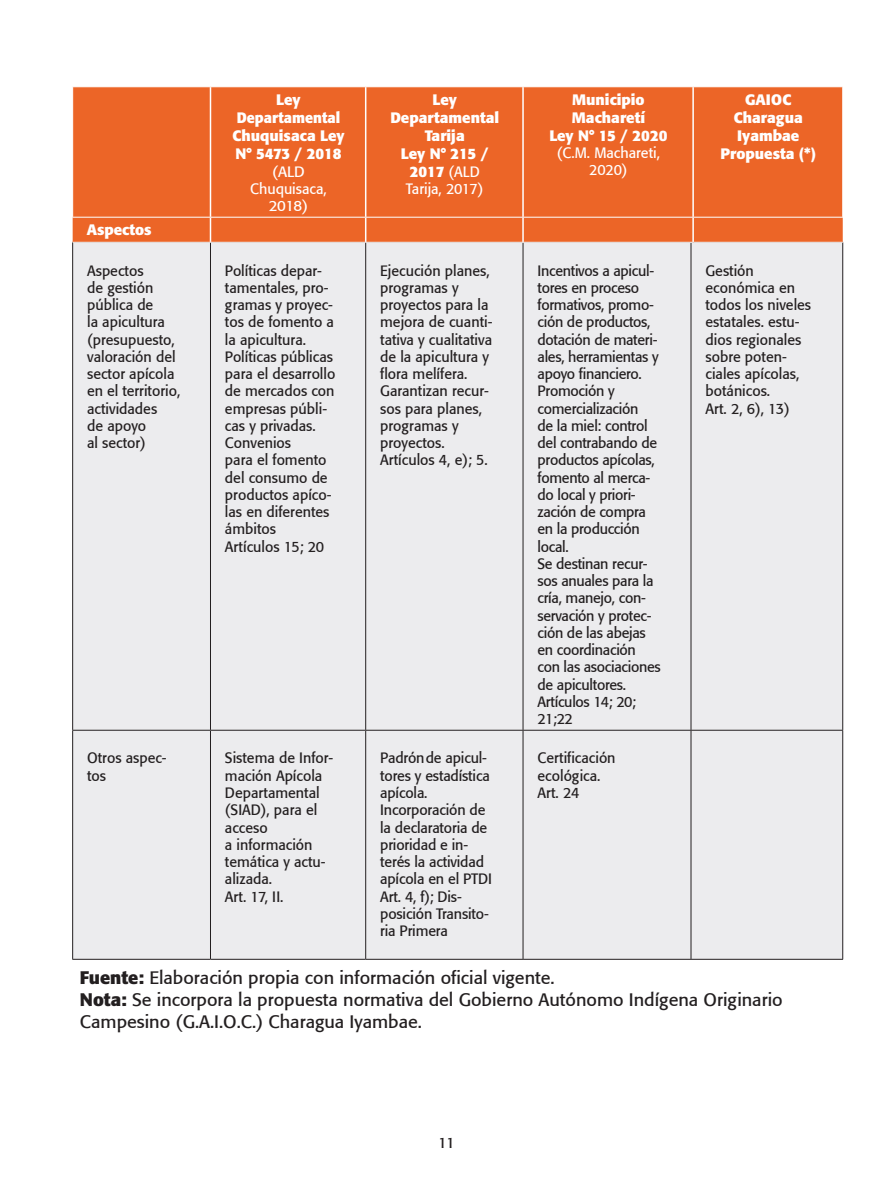
<style>
.page{position:relative;width:893px;height:1191px;background:#fff}
.page>*{position:absolute;margin:0;border:0;box-sizing:border-box;transform-origin:0 0}
.Body_Text{font:18px/21.6px "Formata";color:#231f20}
.Table_Paragraph{font:15px/17.2px "Formata";color:#231f20;scale:.95 1}
.Table_Paragraph-2{font:15px/17.2px "Formata";letter-spacing:-.02em;color:#231f20;scale:.95 1}
.Table_Paragraph-3{font:700 15px/18px "Formata";color:#fff;text-align:center}
.Table_Paragraph-4{font:15px/17.2px "Formata";color:#fff;text-align:center;scale:.95 1}
.Table_Paragraph-5{font:15px "Formata";color:#231f20}
.s1{font-weight:400}
.s2{font-weight:700}
</style>
<div class="page">
<div style="left:73px;top:243px;width:769px;height:716px;background:#ececee"></div>
<hr style="left:210px;top:243px;width:1px;height:487px;background:#231f20">
<hr style="left:210px;top:730px;width:1px;height:229px;background:#231f20">
<hr style="left:365px;top:243px;width:1px;height:487px;background:#231f20">
<hr style="left:365px;top:730px;width:1px;height:229px;background:#231f20">
<hr style="left:523px;top:243px;width:1px;height:487px;background:#231f20">
<hr style="left:691px;top:243px;width:1px;height:487px;background:#231f20">
<hr style="left:523px;top:730px;width:1px;height:229px;background:#231f20">
<hr style="left:691px;top:730px;width:1px;height:229px;background:#231f20">
<hr style="left:72px;top:243px;width:1px;height:487px;background:#231f20">
<hr style="left:842px;top:243px;width:1px;height:487px;background:#231f20">
<hr style="left:72px;top:730px;width:138px;height:1px;background:#231f20">
<hr style="left:72px;top:730px;width:1px;height:229px;background:#231f20">
<hr style="left:210px;top:730px;width:156px;height:1px;background:#231f20">
<hr style="left:366px;top:730px;width:157px;height:1px;background:#231f20">
<hr style="left:523px;top:730px;width:168px;height:1px;background:#231f20">
<hr style="left:691px;top:730px;width:152px;height:1px;background:#231f20">
<hr style="left:842px;top:730px;width:1px;height:229px;background:#231f20">
<hr style="left:72px;top:959px;width:138px;height:1px;background:#231f20">
<hr style="left:210px;top:959px;width:156px;height:1px;background:#231f20">
<hr style="left:366px;top:959px;width:157px;height:1px;background:#231f20">
<hr style="left:523px;top:959px;width:168px;height:1px;background:#231f20">
<hr style="left:691px;top:959px;width:152px;height:1px;background:#231f20">
<hr style="left:72px;top:242px;width:138px;height:1px;background:#231f20">
<div style="left:73px;top:87px;width:770px;height:155px;background:#ec6527"></div>
<hr style="left:210px;top:87px;width:1px;height:130px;background:#fff">
<svg style="left:210px;top:218px;width:1px;height:24px"></svg>
<hr style="left:365px;top:87px;width:1px;height:130px;background:#fff">
<svg style="left:365px;top:218px;width:1px;height:24px"></svg>
<hr style="left:522px;top:87px;width:2px;height:130px;background:#fff">
<hr style="left:692px;top:87px;width:2px;height:130px;background:#fff">
<hr style="left:522px;top:217px;width:2px;height:25px;background:#fff">
<hr style="left:692px;top:217px;width:2px;height:25px;background:#fff">
<hr style="left:73px;top:242px;width:137px;height:1px;background:#fff">
<hr style="left:842px;top:87px;width:1px;height:130px;background:#fff">
<hr style="left:72px;top:217px;width:138px;height:1px;background:#fff">
<hr style="left:210px;top:217px;width:156px;height:1px;background:#fff">
<hr style="left:366px;top:217px;width:157px;height:1px;background:#fff">
<hr style="left:523px;top:217px;width:170px;height:1px;background:#fff">
<hr style="left:693px;top:217px;width:150px;height:1px;background:#fff">
<p class="Table_Paragraph-3" style="left:87px;top:221px;width:66px">Aspectos</p>
<p class="Table_Paragraph-3" style="left:232px;top:90px;width:114px">Ley<br>Departamental<br>Chuquisaca Ley<br>N° 5473 / 2018 <span class="s1">(ALD</span></p>
<p class="Table_Paragraph-4" style="left:250px;top:180px;width:82px">Chuquisaca,<br>2018)</p>
<p class="Table_Paragraph" style="left:87px;top:262px;width:99px">Aspectos<br>de gestión pública de<br>la apicultura (presupuesto, valoración del sector apícola en el territorio, actividades<br>de apoyo<br>al sector)</p>
<p class="Table_Paragraph" style="left:225px;top:262px;width:116px">Políticas depar&shy;tamentales, pro&shy;gramas y proyec&shy;tos de fomento a la apicultura.</p>
<p class="Table_Paragraph" style="left:225px;top:348px;width:118px">Políticas públicas para el desarrollo de mercados con empresas públi&shy;cas y privadas.</p>
<p class="Table_Paragraph" style="left:225px;top:434px;width:114px">Convenios<br>para el fomento del consumo de productos apíco&shy;las en diferentes ámbitos</p>
<p class="Table_Paragraph" style="left:225px;top:538px;width:106px">Artículos 15; 20</p>
<p class="Table_Paragraph-3" style="left:390px;top:90px;width:110px">Ley<br>Departamental<br>Tarija</p>
<p class="Table_Paragraph-3" style="left:401px;top:144px;width:89px">Ley N° 215 /<br>2017 <span class="s1">(ALD</span></p>
<p class="Table_Paragraph-4" style="left:406px;top:180px;width:83px">Tarija, 2017)</p>
<p class="Table_Paragraph" style="left:380px;top:262px;width:120px">Ejecución planes, programas y proyectos para la mejora de cuanti&shy;tativa y cualitativa de la apicultura y flora melífera.</p>
<p class="Table_Paragraph" style="left:380px;top:382px;width:116px">Garantizan recur&shy;sos para planes, programas y proyectos.</p>
<p class="Table_Paragraph" style="left:380px;top:451px;width:115px">Artículos 4, e); 5.</p>
<p class="Table_Paragraph" style="left:87px;top:749px;width:85px">Otros aspec&shy;tos</p>
<p class="Table_Paragraph" style="left:225px;top:749px;width:116px">Sistema de Infor&shy;mación Apícola<br>Departamental (SIAD), para el acceso<br>a información temática y actu&shy;alizada.</p>
<p class="Table_Paragraph" style="left:225px;top:887px;width:63px">Art. 17, II.</p>
<p class="Table_Paragraph" style="left:380px;top:749px;width:117px">Padrónde apicul&shy;tores y estadística apícola.</p>
<p class="Table_Paragraph" style="left:380px;top:801px;width:119px">Incorporación de la declaratoria de prioridad e in&shy;terés la actividad apícola en el PTDI</p>
<p class="Table_Paragraph" style="left:380px;top:887px;width:116px">Art. 4, f); Dis&shy;posición Transito&shy;ria Primera</p>
<p class="Table_Paragraph-3" style="left:572px;top:90px;width:75px;text-align:left">Municipio<br>Macharetí</p>
<p class="Table_Paragraph-3" style="left:549px;top:126px;width:120px">Ley N° 15 / 2020</p>
<p class="Table_Paragraph-4" style="left:557px;top:144px;width:110px">(C.M. Machareti,<br>2020)</p>
<p class="Table_Paragraph-2" style="left:537px;top:262px;width:129px">Incentivos a apicul&shy;tores en proceso formativos, promo&shy;ción de productos, dotación de materi&shy;ales, herramientas y apoyo financiero.</p>
<p class="Table_Paragraph-2" style="left:537px;top:382px;width:127px">Promoción y comercialización de la miel: control del contrabando de productos apícolas, fomento al merca&shy;do local y priori-</p>
<p class="Table_Paragraph-2" style="left:537px;top:503px;width:116px">zación de compra en la producción local.</p>
<p class="Table_Paragraph-2" style="left:537px;top:555px;width:131px">Se destinan recur&shy;sos anuales para la cría, manejo, con&shy;servación y protec&shy;ción de las abejas en coordinación con las asociaciones de apicultores.</p>
<p class="Table_Paragraph-2" style="left:537px;top:693px;width:105px">Artículos 14; 20;<br>21;22</p>
<p class="Table_Paragraph" style="left:537px;top:749px;width:84px">Certificación ecológica.</p>
<p class="Table_Paragraph" style="left:537px;top:784px;width:46px">Art. 24</p>
<p class="Table_Paragraph-3" style="left:745px;top:90px;width:48px">GAIOC</p>
<p class="Table_Paragraph-3" style="left:720px;top:108px;width:97px">Charagua<br>Iyambae<br>Propuesta (*)</p>
<p class="Table_Paragraph" style="left:705px;top:262px;width:113px">Gestión económica en todos los niveles estatales. estu&shy;dios regionales sobre poten&shy;ciales apícolas, botánicos.</p>
<p class="Table_Paragraph" style="left:705px;top:400px;width:90px">Art. 2, 6), 13)</p>
<p class="Body_Text" style="left:80px;top:967px;width:476px"><span class="s2">Fuente:</span> Elaboración propia con información oficial vigente.</p>
<p class="Body_Text" style="left:80px;top:989px;width:704px"><span class="s2">Nota:</span> Se incorpora la propuesta normativa del Gobierno Autónomo Indígena Originario<br>Campesino (G.A.I.O.C.) Charagua Iyambae.</p>
<p class="Table_Paragraph-5" style="left:438px;top:1133px;width:18px">11</p>
</div>
